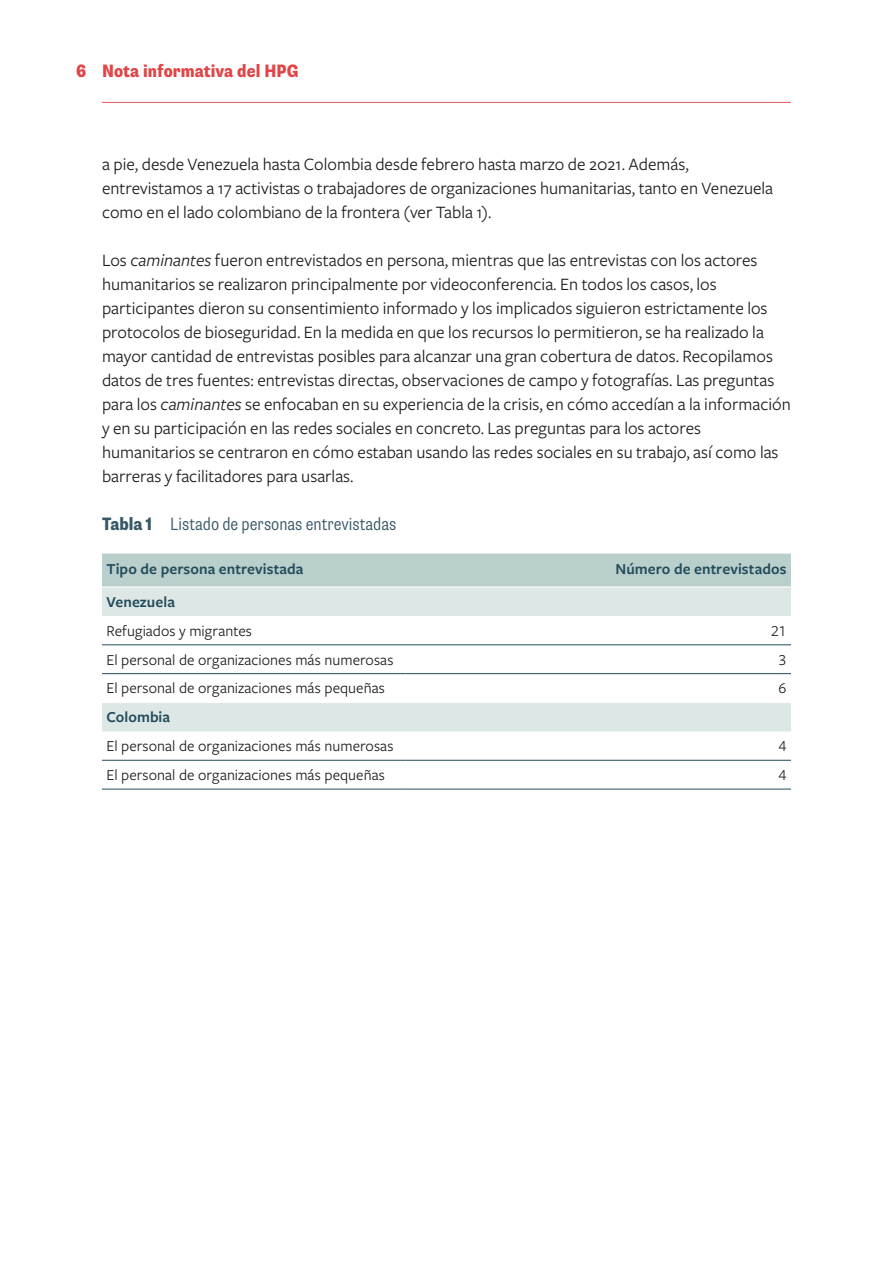
<style>
.page{position:relative;width:893px;height:1263px;background:#fff}
.page>*{position:absolute;margin:0;border:0;box-sizing:border-box;transform-origin:0 0}
.Body_text{font:18px/24px "Freight Sans Pro";color:#1d1d1b}
.t1{font:300 condensed 18px "Supria Sans";color:#385867}
.t2{font:800 condensed 18px "Supria Sans";letter-spacing:.005em;color:#e04547}
.Table_body_left_alig{font:15.75px "Freight Sans Pro";letter-spacing:.005em;color:#1d1d1b}
.Table_header_left_al{font:600 15.75px "Freight Sans Pro";letter-spacing:.005em;color:#234c5b}
.Table_header_right_a{font:600 15.75px "Freight Sans Pro";letter-spacing:.005em;color:#234c5b}
.Table_body_right_ali{font:15.75px "Freight Sans Pro";color:#1d1d1b}
.s1{font-style:italic}
.s2{font-weight:800}
</style>
<div class="page">
<hr style="left:102px;top:102px;width:689px;height:1px;background:#e04547">
<div style="left:102px;top:554px;width:689px;height:32px;background:#b9cfcc"></div>
<svg style="left:102px;top:588px;width:689px;height:143px"></svg>
<hr style="left:102px;top:644px;width:303px;height:1px;background:#234c5b">
<hr style="left:405px;top:644px;width:386px;height:1px;background:#234c5b">
<hr style="left:102px;top:673px;width:303px;height:1px;background:#234c5b">
<hr style="left:405px;top:673px;width:386px;height:1px;background:#234c5b">
<hr style="left:102px;top:760px;width:303px;height:1px;background:#234c5b">
<hr style="left:405px;top:760px;width:386px;height:1px;background:#234c5b">
<hr style="left:102px;top:702px;width:303px;height:1px;background:#fff">
<hr style="left:405px;top:702px;width:386px;height:1px;background:#fff">
<hr style="left:102px;top:789px;width:303px;height:1px;background:#234c5b">
<hr style="left:405px;top:789px;width:386px;height:1px;background:#234c5b">
<p class="t2" style="left:76px;top:59px;width:224px">6 Nota informativa del HPG</p>
<p class="Body_text" style="left:102px;top:151px;width:673px">a pie, desde Venezuela hasta Colombia desde febrero hasta marzo de 2021. Además, entrevistamos a 17 activistas o trabajadores de organizaciones humanitarias, tanto en Venezuela como en el lado colombiano de la frontera (ver Tabla 1).</p>
<p class="Body_text" style="left:102px;top:247px;width:690px">Los <span class="s1">caminantes</span> fueron entrevistados en persona, mientras que las entrevistas con los actores humanitarios se realizaron principalmente por videoconferencia. En todos los casos, los participantes dieron su consentimiento informado y los implicados siguieron estrictamente los protocolos de bioseguridad. En la medida en que los recursos lo permitieron, se ha realizado la mayor cantidad de entrevistas posibles para alcanzar una gran cobertura de datos. Recopilamos datos de tres fuentes: entrevistas directas, observaciones de campo y fotografías. Las preguntas para los <span class="s1">caminantes</span> se enfocaban en su experiencia de la crisis, en cómo accedían a la información y en su participación en las redes sociales en concreto. Las preguntas para los actores humanitarios se centraron en cómo estaban usando las redes sociales en su trabajo, así como las barreras y facilitadores para usarlas.</p>
<p class="t1" style="left:102px;top:513px;width:296px"><span class="s2">Tabla 1</span> Listado de personas entrevistadas</p>
<p class="Table_header_left_al" style="left:106px;top:558px;width:198px">Tipo de persona entrevistada</p>
<p class="Table_header_right_a" style="left:615px;top:558px;width:173px">Número de entrevistados</p>
<p class="Table_header_left_al" style="left:106px;top:591px;width:70px">Venezuela</p>
<p class="Table_body_left_alig" style="left:106px;top:620px;width:147px">Refugiados y migrantes</p>
<p class="Table_body_right_ali" style="left:771px;top:620px;width:17px">21</p>
<p class="Table_body_left_alig" style="left:106px;top:649px;width:289px">El personal de organizaciones más numerosas</p>
<p class="Table_body_right_ali" style="left:779px;top:649px;width:9px">3</p>
<p class="Table_body_left_alig" style="left:106px;top:678px;width:280px">El personal de organizaciones más pequeñas</p>
<p class="Table_body_right_ali" style="left:779px;top:678px;width:9px">6</p>
<p class="Table_header_left_al" style="left:106px;top:707px;width:65px">Colombia</p>
<p class="Table_body_left_alig" style="left:106px;top:736px;width:289px">El personal de organizaciones más numerosas</p>
<p class="Table_body_right_ali" style="left:779px;top:736px;width:9px">4</p>
<p class="Table_body_left_alig" style="left:106px;top:764px;width:280px">El personal de organizaciones más pequeñas</p>
<p class="Table_body_right_ali" style="left:779px;top:764px;width:9px">4</p>
</div>
